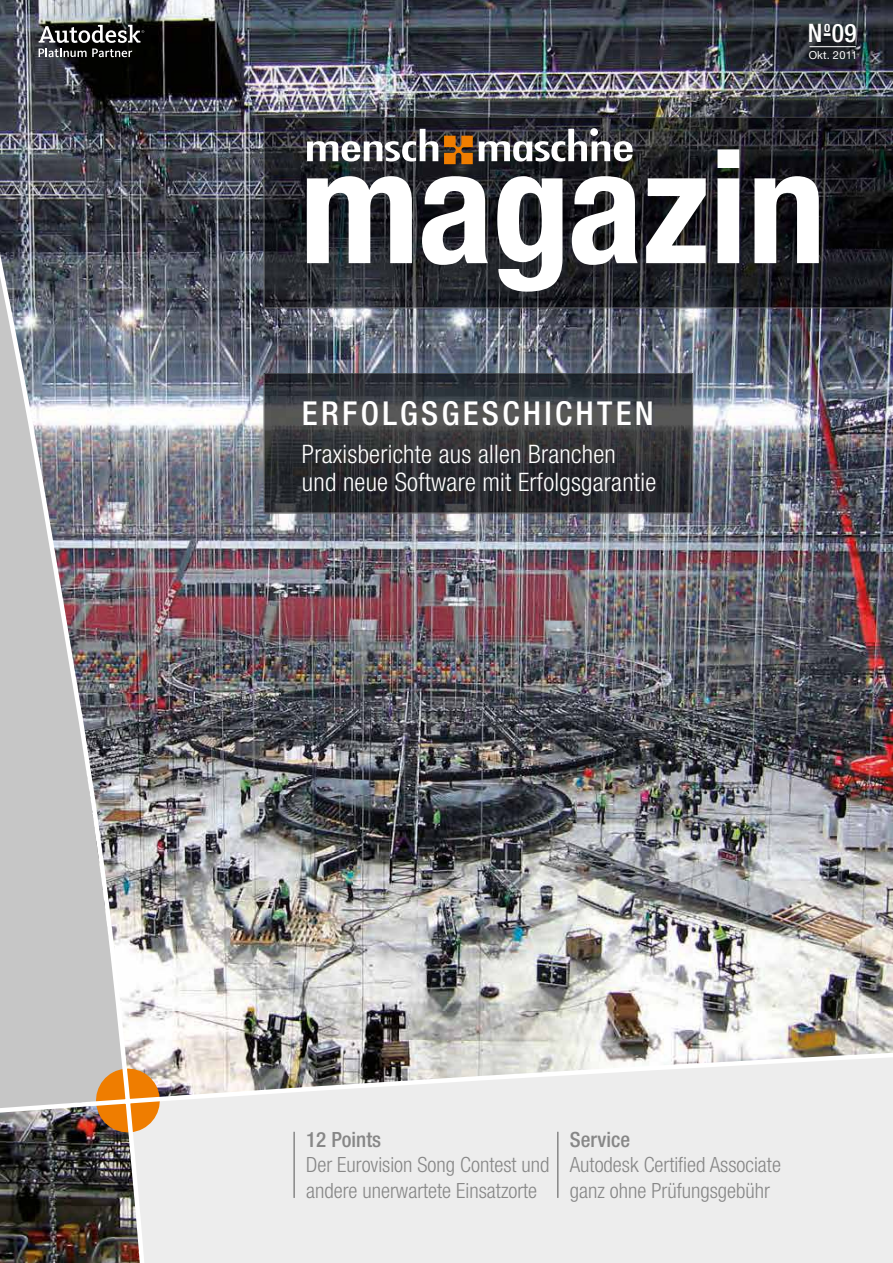
<style>
.page{position:relative;width:893px;height:1263px;background:#fff}
.page>*{position:absolute;margin:0;border:0;box-sizing:border-box;transform-origin:0 0}
.t1{font:700 condensed 157.5px "Helvetica Neue";letter-spacing:-.005em;color:#fff}
.t2{font:500 condensed 33px "Helvetica Neue";letter-spacing:.1em;color:#fff}
.t3{font:300 condensed 25.5px/28.5px "Helvetica Neue";letter-spacing:.01em;color:#fff}
.t4{font:500 condensed 25.5px "Helvetica Neue";color:#fff}
.t5{font:300 condensed 21px/25.2px "Helvetica Neue";color:#878787}
.t6{font:500 condensed 21px "Helvetica Neue";color:#878787}
.t7{font:700 condensed 11.25px "Helvetica Neue";color:#fff}
.t8{font:11.1px "Helvetica Neue";letter-spacing:.005em;color:#fff}
</style>
<div class="page">
<img style="left:0;top:0;width:893px;height:1263px">
<img style="left:0;top:0;width:1px;height:540px">
<hr style="left:293px;top:1132px;width:2px;height:66px;background:#878787">
<hr style="left:557px;top:1132px;width:2px;height:66px;background:#878787">
<p class="t4" style="left:808px;top:18px;width:50px">N- 09</p>
<p class="t7" style="left:824px;top:21px;width:8px">O</p>
<p class="t8" style="left:809px;top:48px;width:50px">Okt. 2011</p>
<h1 class="t1" style="left:300px;top:112px;width:528px">magazin</h1>
<h2 class="t2" style="left:302px;top:394px;width:353px">ERFOLGSGESCHICHTEN</h2>
<p class="t3" style="left:302px;top:439px;width:356px">Praxisberichte aus allen Branchen und neue Software mit Erfolgsgarantie</p>
<p class="t6" style="left:306px;top:1127px;width:76px">12 Points</p>
<p class="t5" style="left:306px;top:1152px;width:245px">Der Eurovision Song Contest und andere unerwartete Einsatzorte</p>
<p class="t6" style="left:570px;top:1127px;width:62px">Service</p>
<p class="t5" style="left:570px;top:1152px;width:213px">Autodesk Certified Associate ganz ohne Prüfungsgebühr</p>
</div>
